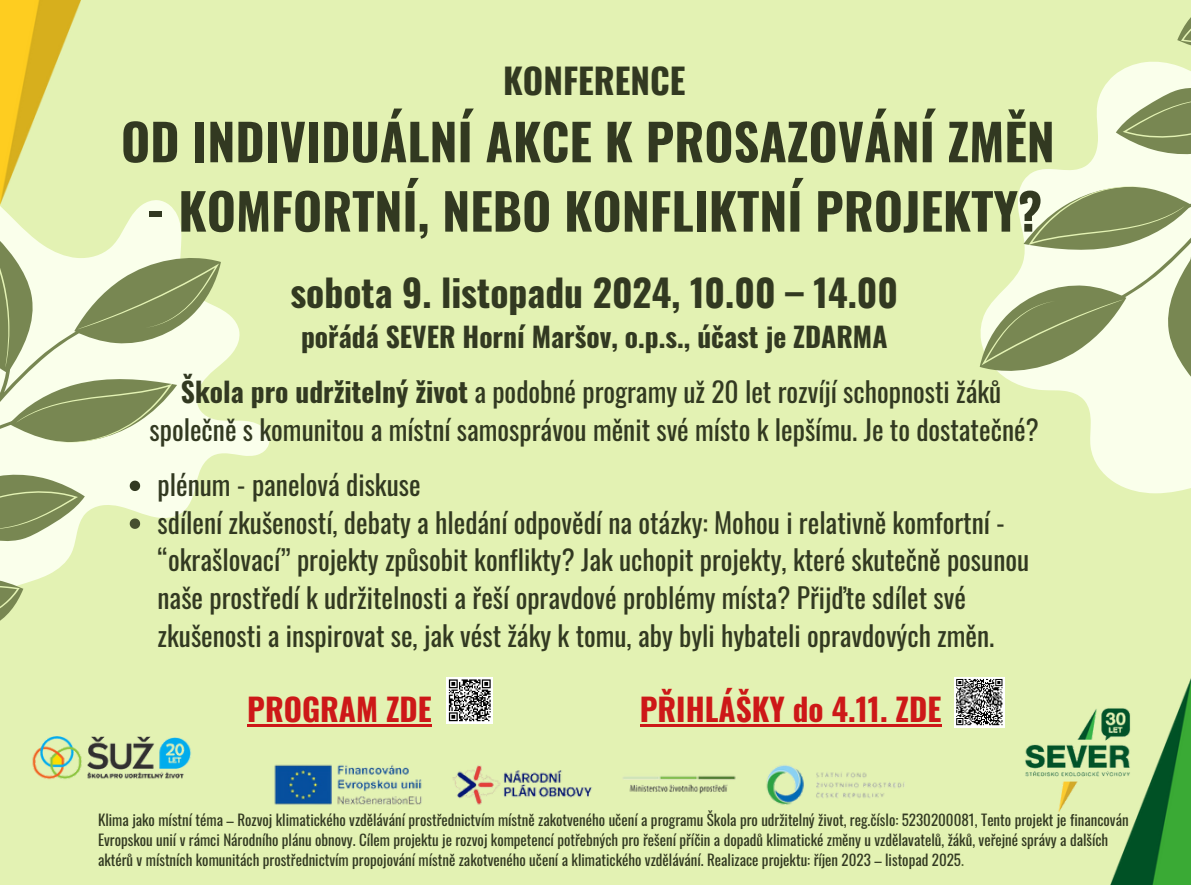
<style>
.page{position:relative;width:1191px;height:885px;background:#e3f2b3}
.page>*{position:absolute;margin:0;border:0;box-sizing:border-box;transform-origin:0 0}
.t1{font:700 50px "Oswald";color:#323921}
.t2{font:700 37.5px "Oswald";color:#323921}
.t3{font:700 35px "Oswald";color:#323921}
.t4{font:700 31.25px "Oswald";color:#cd1818}
.t5{font:27.5px/37.8px "Oswald";color:#323921;text-align:center}
.t6{font:700 27.5px "Oswald";color:#323921}
.t7{font:15px/20px "Oswald";color:#323921}
.s1{font-weight:700}
.s2{color:#556234}
</style>
<div class="page">
<svg style="left:0;top:200px;width:269px;height:318px"></svg>
<svg style="left:0;top:446px;width:168px;height:144px;fill:#faffeb"></svg>
<svg style="left:0;top:472px;width:85px;height:71px;background:#a8b489"></svg>
<svg style="left:0;top:573px;width:23px;height:48px"></svg>
<svg style="left:0;top:220px;width:221px;height:226px;background:#cad3ae"></svg>
<svg style="left:1022px;top:173px;width:169px;height:320px;fill:#faffeb"></svg>
<svg style="left:1032px;top:61px;width:159px;height:122px"></svg>
<svg style="left:1115px;top:86px;width:76px;height:71px;background:#aeb991"></svg>
<svg style="left:1177px;top:17px;width:14px;height:29px"></svg>
<svg style="left:979px;top:183px;width:212px;height:226px"></svg>
<img style="left:1110px;top:850px;width:81px;height:35px">
<img style="left:0;top:0;width:81px;height:204px">
<svg style="left:130px;top:481px;width:10px;height:10px"></svg>
<svg style="left:130px;top:518px;width:10px;height:11px"></svg>
<hr style="left:247px;top:724px;width:185px;height:3px;background:#cd1818">
<hr style="left:640px;top:724px;width:301px;height:3px;background:#cd1818">
<img style="left:274px;top:764px;width:631px;height:41px">
<img style="left:954px;top:677px;width:237px;height:173px">
<img style="left:32px;top:736px;width:159px;height:43px">
<div style="left:954px;top:677px;width:50px;height:50px;background:#fff"></div>
<svg style="left:956px;top:678px;width:47px;height:48px"></svg>
<div style="left:446px;top:677px;width:47px;height:47px;background:#fff"></div>
<svg style="left:448px;top:679px;width:43px;height:43px"></svg>
<h2 class="t3" style="left:503px;top:53px;width:184px">KONFERENCE</h2>
<h2 class="t1" style="left:121px;top:103px;width:935px">OD INDIVIDUÁLNÍ AKCE K PROSAZOVÁNÍ ZMĚN</h2>
<h2 class="t1" style="left:146px;top:172px;width:897px">- KOMFORTNÍ, NEBO KONFLIKTNÍ PROJEKTY?</h2>
<h1 class="t2" style="left:290px;top:263px;width:609px">sobota 9. listopadu 2024, 10.00 – 14.00</h1>
<h1 class="t6" style="left:301px;top:315px;width:588px">pořádá SEVER Horní Maršov, o.p.s., účast je ZDARMA</h1>
<p class="t5" style="left:150px;top:372px;width:891px"><span class="s1">Škola pro udržitelný život</span> a podobné programy už 20 let rozvíjí schopnosti žáků společně s komunitou a místní samosprávou měnit své místo k lepšímu. Je to dostatečné?</p>
<p class="t5" style="left:158px;top:464px;width:265px">plénum - panelová diskuse</p>
<p class="t5" style="left:158px;top:502px;width:873px;text-align:left">sdílení zkušeností, debaty a hledání odpovědí na otázky: Mohou i relativně komfortní - “okrašlovací” projekty způsobit konflikty? Jak uchopit projekty, které skutečně posunou naše prostředí k udržitelnosti a řeší opravdové problémy místa? Přijďte sdílet své zkušenosti a inspirovat se, jak vést žáky k tomu, aby byli hybateli opravdových změn.</p>
<h3 class="t4" style="left:247px;top:685px;width:186px">PROGRAM ZDE</h3>
<h3 class="t4" style="left:640px;top:685px;width:303px">PŘIHLÁŠKY do 4.11. ZDE</h3>
<p class="t7" style="left:98px;top:809px;width:1032px">Klima jako místní téma – Rozvoj klimatického vzdělávání prostřednictvím místně zakotveného učení a programu Škola pro udržitelný život, reg.číslo: 5230200081, Tento projekt je financován<br>Evropskou unií v rámci Národního plánu obnovy. Cílem projektu je rozvoj kompetencí potřebných pro řešení příčin a dopadů klimatické změny u vzdělavatelů, žáků, veřejné správy a dalších</p>
<p class="t7" style="left:98px;top:849px;width:867px">aktérů v místních komunitách prostřednictvím propojování místně zakotveného učení a klimatického vzdělávání. Realizace projektu: říjen 2023 – listopad 2025<span class="s2">.</span></p>
</div>
